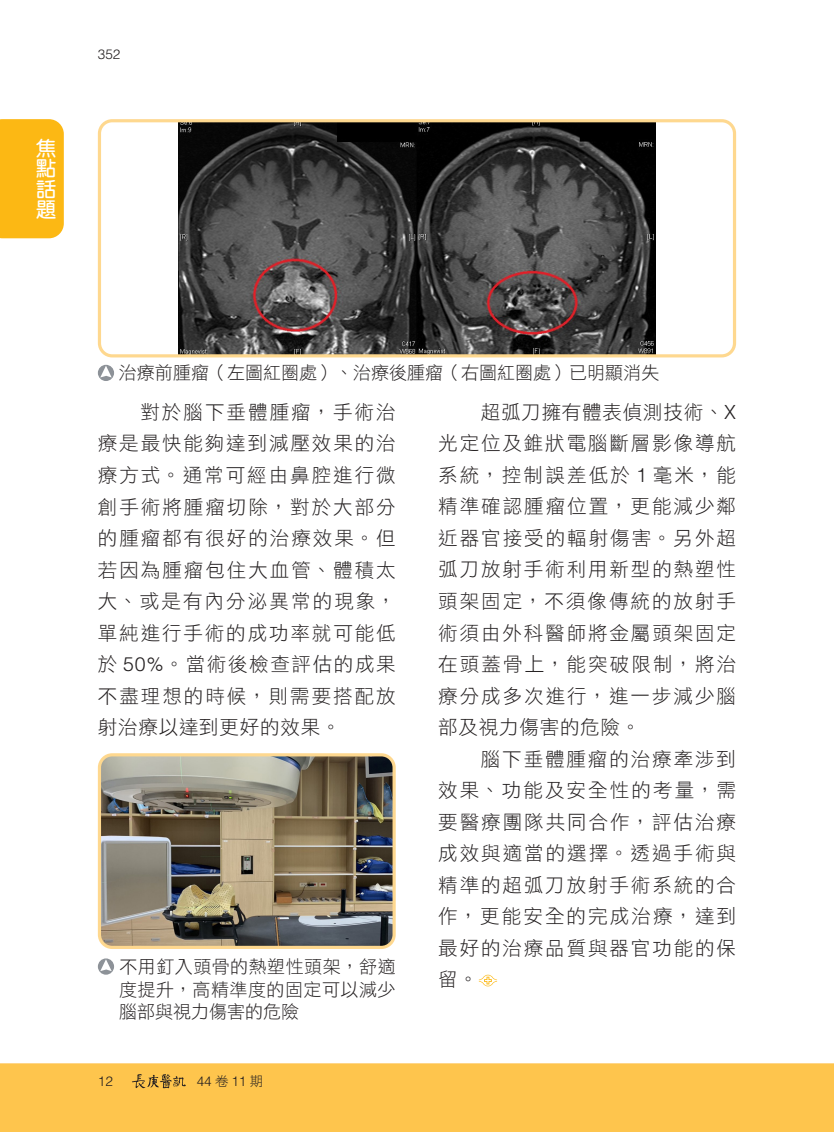
<style>
.page{position:relative;width:834px;height:1132px;background:#fff}
.page>*{position:absolute;margin:0;border:0;box-sizing:border-box;transform-origin:0 0}
.t1{font:700 20.25px/20.2px "AR Yuan B5";color:#fff;text-align:justify}
.t2{font:19.5px/31.5px "DF Hei Std W3";letter-spacing:.095em;color:#231f20;text-align:justify}
.t3{font:18px/22.6px "DF Hei Std W3";color:#231f20;text-align:justify}
.t4{font:300 13.5px "Helvetica LT Std";color:#231f20}
.s1{font-family:"Helvetica LT Std";font-weight:300}
.s2{font-family:"DF Hei Std W3";font-weight:400}
</style>
<div class="page">
<div style="left:0;top:1063px;width:833px;height:68px;background:#fec54d"></div>
<svg style="left:479px;top:974px;width:18px;height:12px"></svg>
<svg style="left:98px;top:958px;width:16px;height:16px"></svg>
<svg style="left:100px;top:958px;width:12px;height:12px"></svg>
<img style="left:99px;top:757px;width:295px;height:190px">
<div style="left:98px;top:753px;width:297px;height:195px;border:3px solid #fed88f;border-radius:13px"></div>
<svg style="left:98px;top:364px;width:16px;height:17px"></svg>
<svg style="left:100px;top:365px;width:12px;height:12px"></svg>
<img style="left:178px;top:123px;width:477px;height:230px">
<div style="left:98px;top:119px;width:638px;height:238px;border:3px solid #fed88f;border-radius:13px"></div>
<svg style="left:132px;top:1073px;width:54px;height:14px"></svg>
<div style="left:0;top:119px;width:64px;height:119px;background:#fcb814"></div>
<p class="t1" style="left:36px;top:138px;width:21px">焦點話題</p>
<p class="t4" style="left:98px;top:46px;width:24px">352</p>
<p class="t3" style="left:119px;top:361px;width:542px">治療前腫瘤（左圖紅圈處）、治療後腫瘤（右圖紅圈處）已明顯消失</p>
<p class="t2" style="left:98px;top:396px;width:299px;text-indent:43px">對於腦下垂體腫瘤，手術治療是最快能夠達到減壓效果的治療方式。通常可經由鼻腔進行微創手術將腫瘤切除，對於大部分的腫瘤都有很好的治療效果。但若因為腫瘤包住大血管、體積太大、或是有內分泌異常的現象，單純進行手術的成功率就可能低於 <span class="s1">50%</span>。當術後檢查評估的成果不盡理想的時候，則需要搭配放射治療以達到更好的效果。</p>
<p class="t2" style="left:438px;top:395px;width:299px;text-indent:43px">超弧刀擁有體表偵測技術、<span class="s1">X</span>光定位及錐狀電腦斷層影像導航系統，控制誤差低於 <span class="s1">1</span> 毫米，能精準確認腫瘤位置，更能減少鄰近器官接受的輻射傷害。另外超弧刀放射手術利用新型的熱塑性頭架固定，不須像傳統的放射手術須由外科醫師將金屬頭架固定在頭蓋骨上，能突破限制，將治療分成多次進行，進一步減少腦部及視力傷害的危險。</p>
<p class="t2" style="left:438px;top:742px;width:299px;text-indent:43px">腦下垂體腫瘤的治療牽涉到效果、功能及安全性的考量，需要醫療團隊共同合作，評估治療成效與適當的選擇。透過手術與精準的超弧刀放射手術系統的合作，更能安全的完成治療，達到最好的治療品質與器官功能的保留。</p>
<p class="t3" style="left:119px;top:954px;width:278px">不用釘入頭骨的熱塑性頭架，舒適度提升，高精準度的固定可以減少腦部與視力傷害的危險</p>
<p class="t4" style="left:98px;top:1072px;width:17px">12</p>
<p class="t4" style="left:197px;top:1072px;width:68px">44<span class="s2">卷</span>11<span class="s2">期</span></p>
</div>
